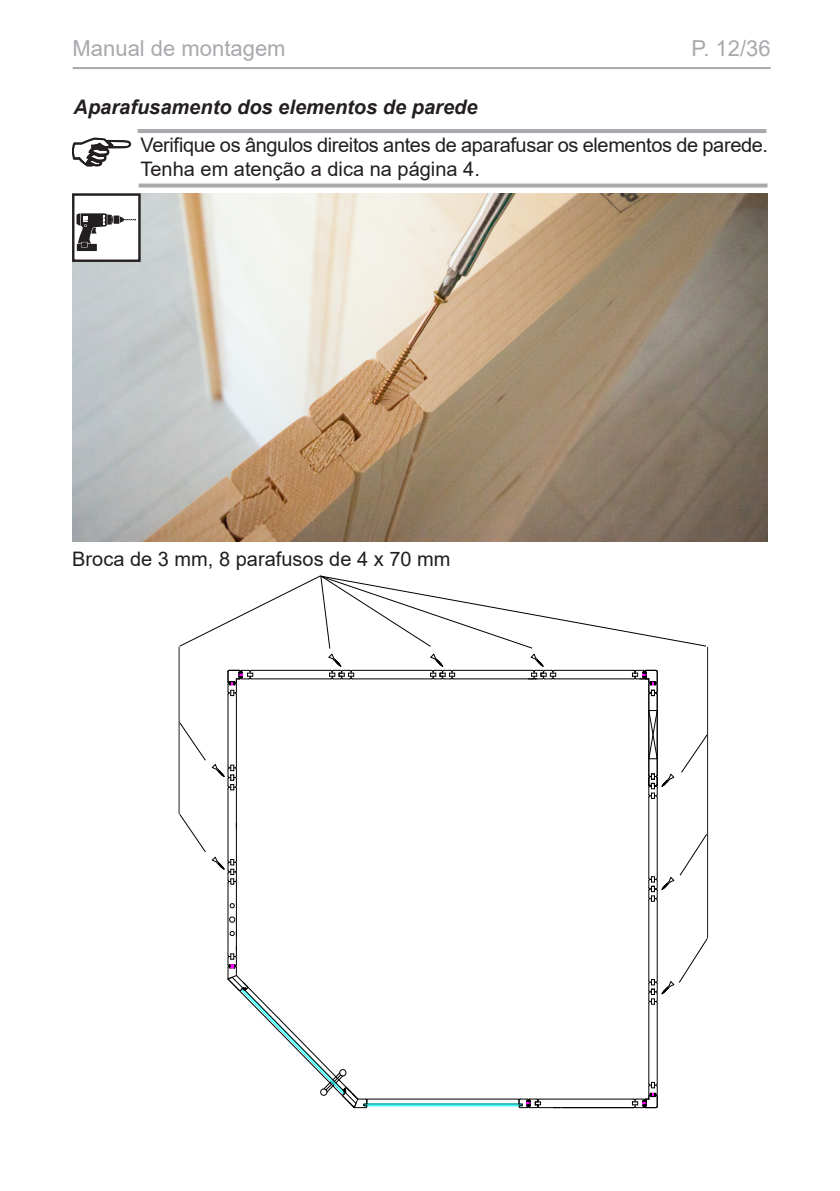
<style>
.page{position:relative;width:840px;height:1191px;background:#fff}
.page>*{position:absolute;margin:0;border:0;box-sizing:border-box;transform-origin:0 0}
.t1{font:22px "Arial";color:#a8a9ad}
.Standard_Einrückung{font:20px/24px "Arial";letter-spacing:-.02em;color:#231f20}
.Überschrift_3{font:italic 700 20px "Arial";color:#231f20}
.Standard_Einrückung-2{font:20px "Arial";color:#231f20}
</style>
<div class="page">
<hr style="left:73px;top:67px;width:697px;height:2px;background:#a8a9ad">
<img style="left:72px;top:193px;width:695px;height:348px">
<hr style="left:138px;top:129px;width:628px;height:4px;background:#a8a9ad">
<svg style="left:138px;top:183px;width:629px;height:4px;background:#b4b4b8"></svg>
<svg style="left:73px;top:137px;width:58px;height:30px"></svg>
<div style="left:73px;top:195px;width:66px;height:66px;background:#fff"></div>
<div style="left:72px;top:193px;width:69px;height:69px;border:2px solid #231f20"></div>
<svg style="left:76px;top:213px;width:60px;height:38px"></svg>
<svg style="left:178px;top:575px;width:530px;height:534px"></svg>
<p class="t1" style="left:73px;top:33px;width:214px">Manual de montagem</p>
<p class="t1" style="left:691px;top:33px;width:81px">P. 12/36</p>
<p class="Überschrift_3" style="left:74px;top:93px;width:405px">Aparafusamento dos elementos de parede</p>
<p class="Standard_Einrückung" style="left:140px;top:133px;width:628px">Verifique os ângulos direitos antes de aparafusar os elementos de parede.<br>Tenha em atenção a dica na página 4.</p>
<p class="Standard_Einrückung-2" style="left:72px;top:545px;width:379px">Broca de 3 mm, 8 parafusos de 4 x 70 mm</p>
</div>
